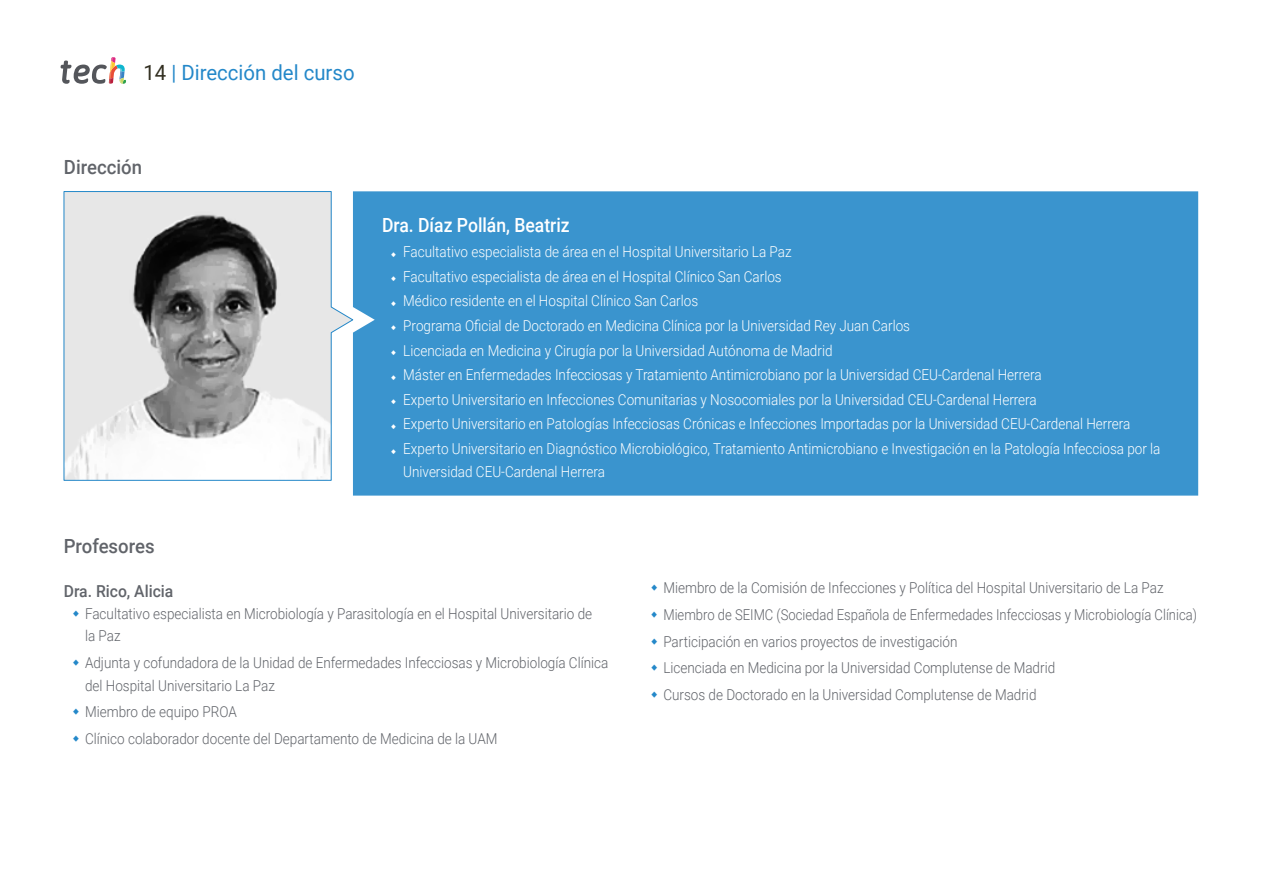
<style>
.page{position:relative;width:1263px;height:893px;background:#fff}
.page>*{position:absolute;margin:0;border:0;box-sizing:border-box;transform-origin:0 0}
.t1{font:21px "Roboto";color:#2488c9}
.t2{font:500 19.5px "Roboto";color:#fff;scale:.9 1}
.t3{font:500 19.5px "Roboto";color:#61646a;scale:.95 1}
.t4{font:500 16.5px "Roboto";color:#61646a;scale:.95 1}
.t5{font:300 15px/24.6px "Roboto";color:#fff;scale:.9 1}
.t6{font:300 15px/26.7px "Roboto";color:#61646a;scale:.9 1}
.s1{color:#312e20}
</style>
<div class="page">
<svg style="left:61px;top:57px;width:65px;height:27px"></svg>
<div style="left:353px;top:191px;width:845px;height:305px;background:#3a94ce"></div>
<svg style="left:64px;top:191px;width:289px;height:290px"></svg>
<svg style="left:391px;top:252px;width:5px;height:5px"></svg>
<svg style="left:391px;top:276px;width:5px;height:5px"></svg>
<svg style="left:391px;top:301px;width:5px;height:5px"></svg>
<svg style="left:391px;top:325px;width:5px;height:5px"></svg>
<svg style="left:391px;top:350px;width:5px;height:5px"></svg>
<svg style="left:391px;top:375px;width:5px;height:5px"></svg>
<svg style="left:391px;top:399px;width:5px;height:5px"></svg>
<svg style="left:391px;top:424px;width:5px;height:5px"></svg>
<svg style="left:391px;top:449px;width:5px;height:5px"></svg>
<h1 class="t1" style="left:144px;top:57px;width:213px"><span class="s1">14</span> | Dirección del curso</h1>
<h2 class="t3" style="left:64px;top:153px;width:84px">Dirección</h2>
<h2 class="t2" style="left:382px;top:211px;width:210px">Dra. Díaz Pollán, Beatriz</h2>
<p class="t5" style="left:403px;top:239px;width:843px">Facultativo especialista de área en el Hospital Universitario La Paz<br>Facultativo especialista de área en el Hospital Clínico San Carlos<br>Médico residente en el Hospital Clínico San Carlos<br>Programa Oficial de Doctorado en Medicina Clínica por la Universidad Rey Juan Carlos<br>Licenciada en Medicina y Cirugía por la Universidad Autónoma de Madrid<br>Máster en Enfermedades Infecciosas y Tratamiento Antimicrobiano por la Universidad CEU-Cardenal Herrera<br>Experto Universitario en Infecciones Comunitarias y Nosocomiales por la Universidad CEU-Cardenal Herrera<br>Experto Universitario en Patologías Infecciosas Crónicas e Infecciones Importadas por la Universidad CEU-Cardenal Herrera Experto Universitario en Diagnóstico Microbiológico, Tratamiento Antimicrobiano e Investigación en la Patología Infecciosa por la</p>
<p class="t5" style="left:403px;top:458px;width:226px">Universidad CEU-Cardenal Herrera</p>
<h2 class="t3" style="left:64px;top:532px;width:97px">Profesores</h2>
<p class="t4" style="left:64px;top:579px;width:117px">Dra. Rico, Alicia</p>
<p class="t6" style="left:85px;top:602px;width:565px;line-height:22.5px">Facultativo especialista en Microbiología y Parasitología en el Hospital Universitario de la Paz</p>
<p class="t6" style="left:85px;top:651px;width:583px;line-height:22.5px">Adjunta y cofundadora de la Unidad de Enfermedades Infecciosas y Microbiología Clínica del Hospital Universitario La Paz</p>
<p class="t6" style="left:85px;top:698px;width:460px">Miembro de equipo PROA<br>Clínico colaborador docente del Departamento de Medicina de la UAM</p>
<p class="t6" style="left:663px;top:574px;width:594px">Miembro de la Comisión de Infecciones y Política del Hospital Universitario de La Paz Miembro de SEIMC (Sociedad Española de Enfermedades Infecciosas y Microbiología Clínica)<br>Participación en varios proyectos de investigación<br>Licenciada en Medicina por la Universidad Complutense de Madrid<br>Cursos de Doctorado en la Universidad Complutense de Madrid</p>
</div>
